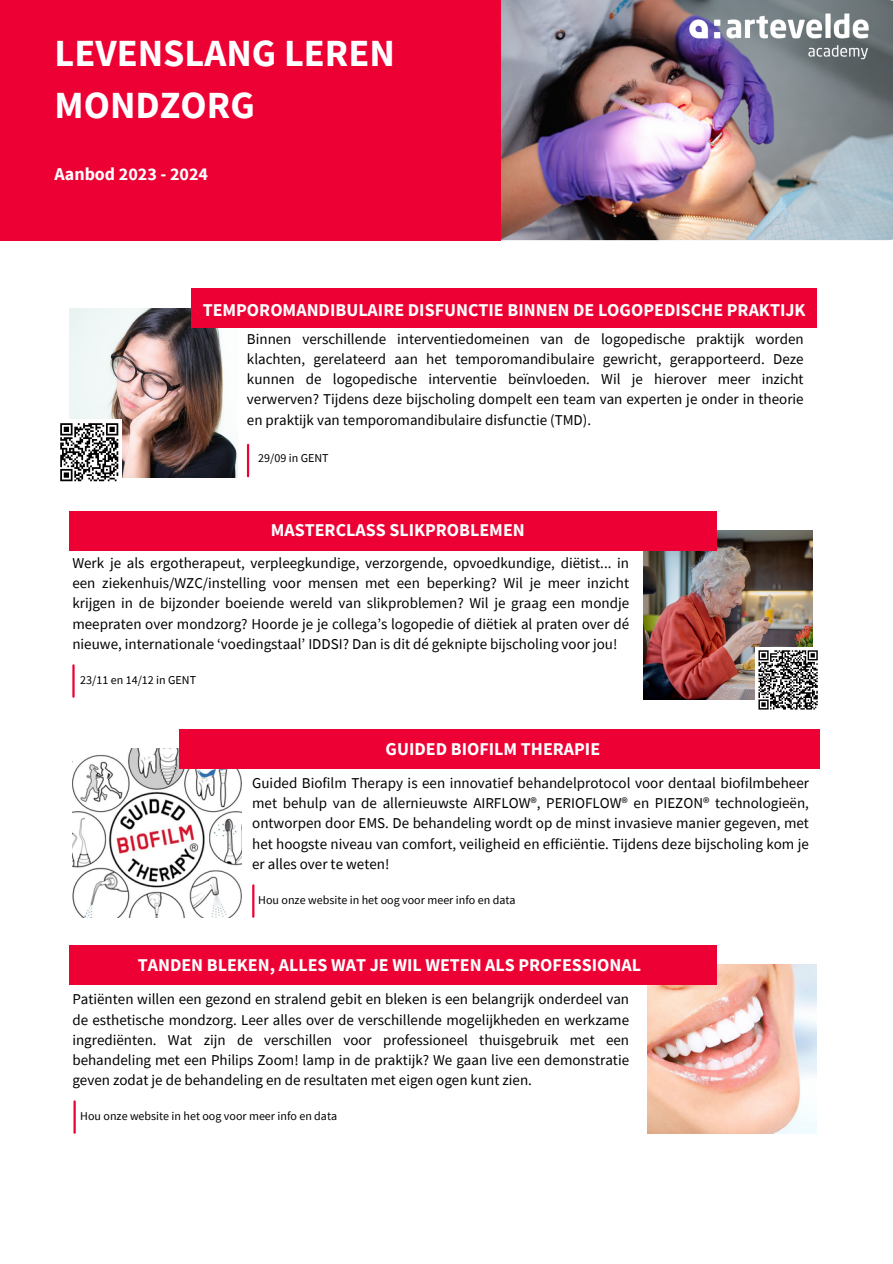
<style>
.page{position:relative;width:893px;height:1264px;background:#fff}
.page>*{position:absolute;margin:0;border:0;box-sizing:border-box;transform-origin:0 0}
.t1{font:700 38.25px "Source Sans Pro";color:#fff}
.t2{font:700 18px "Source Sans Pro";color:#fff}
.t3{font:15px/20.2px "Source Sans Pro";color:#000;text-align:justify}
.t4{font:12px "Source Sans Pro";color:#000}
</style>
<div class="page">
<img style="left:501px;top:0;width:391px;height:240px">
<div style="left:0;top:0;width:501px;height:240px;background:#ed0034"></div>
<img style="left:643px;top:530px;width:169px;height:169px">
<div style="left:69px;top:511px;width:647px;height:39px;background:#ed0034"></div>
<img style="left:69px;top:308px;width:169px;height:169px">
<div style="left:192px;top:289px;width:624px;height:39px;background:#ed0034"></div>
<img style="left:647px;top:964px;width:169px;height:169px">
<div style="left:69px;top:945px;width:647px;height:39px;background:#ed0034"></div>
<hr style="left:252px;top:885px;width:2px;height:31px;background:#ed0034">
<img style="left:72px;top:748px;width:169px;height:169px">
<div style="left:180px;top:729px;width:640px;height:39px;background:#ed0034"></div>
<hr style="left:72px;top:665px;width:3px;height:31px;background:#ed0034">
<img style="left:665px;top:0;width:227px;height:83px">
<hr style="left:73px;top:1101px;width:3px;height:31px;background:#ed0034">
<hr style="left:247px;top:445px;width:2px;height:31px;background:#ed0034">
<div style="left:57px;top:419px;width:65px;height:66px;background:#fff"></div>
<svg style="left:60px;top:423px;width:59px;height:59px"></svg>
<div style="left:755px;top:647px;width:65px;height:65px;background:#fff"></div>
<svg style="left:758px;top:650px;width:60px;height:60px"></svg>
<p class="t1" style="left:55px;top:28px;width:342px">LEVENSLANG LEREN</p>
<p class="t1" style="left:55px;top:80px;width:202px">MONDZORG</p>
<p class="t2" style="left:55px;top:162px;width:155px">Aanbod 2023 - 2024</p>
<p class="t2" style="left:203px;top:299px;width:604px">TEMPOROMANDIBULAIRE DISFUNCTIE BINNEN DE LOGOPEDISCHE PRAKTIJK</p>
<p class="t3" style="left:247px;top:328px;width:558px">Binnen verschillende interventiedomeinen van de logopedische praktijk worden klachten, gerelateerd aan het temporomandibulaire gewricht, gerapporteerd. Deze kunnen de logopedische interventie beïnvloeden. Wil je hierover meer inzicht verwerven? Tijdens deze bijscholing dompelt een team van experten je onder in theorie en praktijk van temporomandibulaire disfunctie (TMD).</p>
<p class="t4" style="left:258px;top:450px;width:72px">29/09 in GENT</p>
<p class="t2" style="left:271px;top:518px;width:255px">MASTERCLASS SLIKPROBLEMEN</p>
<p class="t3" style="left:72px;top:552px;width:558px">Werk je als ergotherapeut, verpleegkundige, verzorgende, opvoedkundige, diëtist... in een ziekenhuis/WZC/instelling voor mensen met een beperking? Wil je meer inzicht krijgen in de bijzonder boeiende wereld van slikproblemen? Wil je graag een mondje meepraten over mondzorg? Hoorde je je collega’s logopedie of diëtiek al praten over dé nieuwe, internationale ‘voedingstaal’ IDDSI? Dan is dit dé geknipte bijscholing voor jou!</p>
<p class="t4" style="left:80px;top:672px;width:117px">23/11 en 14/12 in GENT</p>
<p class="t2" style="left:385px;top:737px;width:216px">GUIDED BIOFILM THERAPIE</p>
<p class="t3" style="left:252px;top:772px;width:558px">Guided Biofilm Therapy is een innovatief behandelprotocol voor dentaal biofilmbeheer met behulp van de allernieuwste AIRFLOW®, PERIOFLOW® en PIEZON® technologieën, ontworpen door EMS. De behandeling wordt op de minst invasieve manier gegeven, met het hoogste niveau van comfort, veiligheid en efficiëntie. Tijdens deze bijscholing kom je er alles over te weten!</p>
<p class="t4" style="left:258px;top:892px;width:259px">Hou onze website in het oog voor meer info en data</p>
<p class="t2" style="left:138px;top:952px;width:505px">TANDEN BLEKEN, ALLES WAT JE WIL WETEN ALS PROFESSIONAL</p>
<p class="t3" style="left:72px;top:988px;width:558px">Patiënten willen een gezond en stralend gebit en bleken is een belangrijk onderdeel van de esthetische mondzorg. Leer alles over de verschillende mogelijkheden en werkzame ingrediënten. Wat zijn de verschillen voor professioneel thuisgebruik met een behandeling met een Philips Zoom! lamp in de praktijk? We gaan live een demonstratie geven zodat je de behandeling en de resultaten met eigen ogen kunt zien.</p>
<p class="t4" style="left:80px;top:1108px;width:258px">Hou onze website in het oog voor meer info en data</p>
</div>
